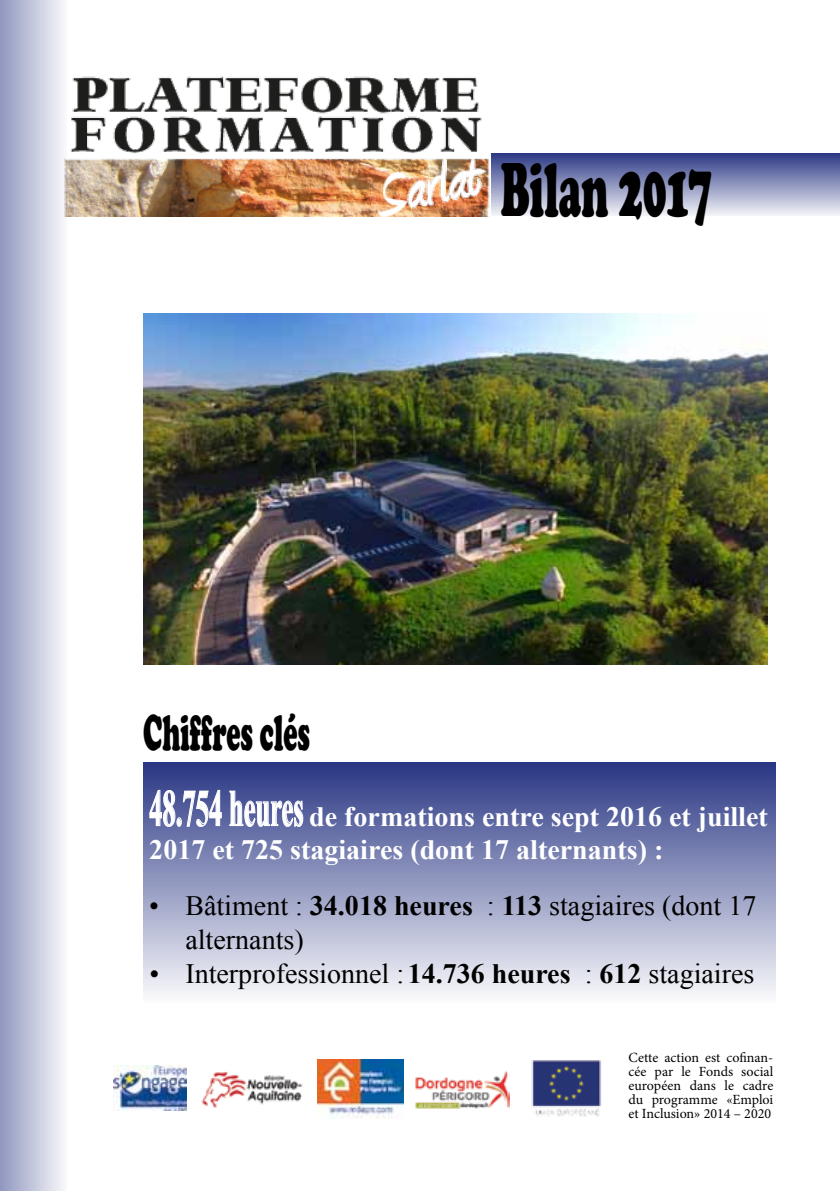
<style>
.page{position:relative;width:840px;height:1191px;background:#fff}
.page>*{position:absolute;margin:0;border:0;box-sizing:border-box;transform-origin:0 0}
.t1{font:900 78.8px "Cooper";color:#000;scale:.51 1}
.t2{font:900 52px "Cooper";color:#000;scale:.51 1}
.t3{font:28px/33.6px "Times New Roman";color:#000}
.t4{font:700 28px/33.6px "Times New Roman";color:#fff}
.t5{font:14px/14px "Minion Pro";color:#000;text-align:justify}
.s1{font-size:52px}
.s2{font-weight:700}
</style>
<div class="page">
<div style="left:143px;top:761px;width:632px;height:241px;background:linear-gradient(to bottom,#283583,#fafafc)"></div>
<div style="left:490px;top:154px;width:349px;height:62px;background:linear-gradient(to bottom,#2f3b87,#f0f1f6)"></div>
<img style="left:67px;top:76px;width:486px;height:140px">
<div style="left:0;top:0;width:67px;height:1191px;background:linear-gradient(to right,#9197bf,#f9f9fb)"></div>
<img style="left:318px;top:1059px;width:85px;height:59px">
<img style="left:531px;top:1060px;width:70px;height:57px">
<img style="left:113px;top:1065px;width:73px;height:45px">
<img style="left:143px;top:313px;width:624px;height:351px">
<svg style="left:149px;top:789px;width:73px;height:38px;background:#777fb0"></svg>
<svg style="left:229px;top:790px;width:75px;height:37px;background:#7880b0"></svg>
<img style="left:201px;top:1071px;width:102px;height:37px">
<img style="left:415px;top:1071px;width:94px;height:38px">
<h1 class="t1" style="left:500px;top:144px;width:416px">Bilan 2017</h1>
<h2 class="t2" style="left:143px;top:702px;width:329px">Chiffres clés</h2>
<p class="t4" style="left:149px;top:798px;width:619px"><span class="s1">48.754 heures</span> de formations entre sept 2016 et juillet<br>2017 et 725 stagiaires (dont 17 alternants) :</p>
<p class="t3" style="left:185px;top:888px;width:572px;text-indent:-36px">• Bâtiment : <span class="s2">34.018 heures</span> : <span class="s2">113</span> stagiaires (dont 17 alternants)</p>
<p class="t3" style="left:149px;top:956px;width:606px">• Interprofessionnel : <span class="s2">14.736 heures</span> : <span class="s2">612</span> stagiaires</p>
<p class="t5" style="left:628px;top:1051px;width:146px">Cette action est cofinan&shy;cée par le Fonds social européen dans le cadre du programme «Emploi et Inclusion» 2014 – 2020</p>
</div>
